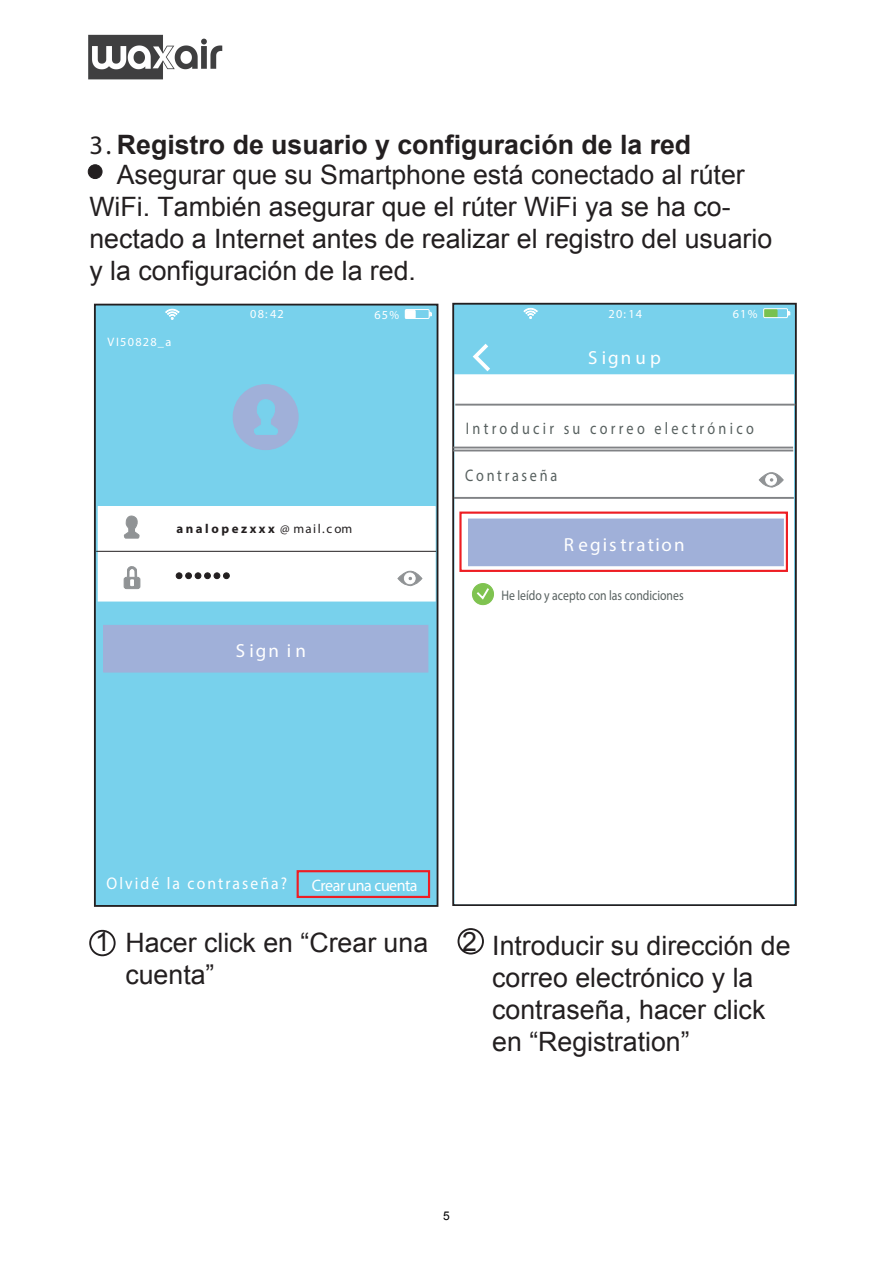
<style>
.page{position:relative;width:893px;height:1263px;background:#fff}
.page>*{position:absolute;margin:0;border:0;box-sizing:border-box;transform-origin:0 0}
.t1{font:26.7px/32.1px "Arial";color:#231f20}
.t2{font:700 26.7px "Arial";color:#231f20}
.t3{font:700 18.9px "Arial";letter-spacing:.11em;color:#fff}
.t4{font:700 16.95px "Arial";letter-spacing:.135em;color:#fff;scale:.93 1}
.t5{font:700 16.8px "Arial";letter-spacing:.23em;color:#57605f;scale:.85 1}
.t6{font:700 16.8px "Arial";letter-spacing:.19em;color:#57605f;scale:.85 1}
.t7{font:700 16.65px "Arial";letter-spacing:-.03em;color:#fff;scale:.96 1}
.t8{font:700 13.8px "Arial";color:#57605f;scale:.85 1}
.t9{font:700 12.9px "Myriad Pro";letter-spacing:.2em;color:#231f20}
.t10{font:700 12.3px "Arial";letter-spacing:.1em;color:#fff}
.t11{font:12px "Arial";color:#000}
.s1{font-style:inherit}
.s2{font-family:"Arial"}
</style>
<div class="page">
<div style="left:95px;top:305px;width:342px;height:601px;background:#78d1ec"></div>
<div style="left:94px;top:304px;width:344px;height:603px;border:2px solid #231f20"></div>
<div style="left:453px;top:304px;width:343px;height:601px;background:#78d1ec"></div>
<div style="left:452px;top:303px;width:345px;height:603px;border:2px solid #231f20"></div>
<div style="left:89px;top:930px;width:27px;height:26px;border:2px solid #231f20;border-radius:50%"></div>
<div style="left:458px;top:928px;width:26px;height:26px;border:2px solid #231f20;border-radius:50%"></div>
<div style="left:297px;top:870px;width:133px;height:28px;border:2px solid #ee1d23"></div>
<div style="left:98px;top:507px;width:337px;height:94px;background:#fff"></div>
<div style="left:98px;top:506px;width:338px;height:95px;border:1px solid #fff"></div>
<div style="left:455px;top:375px;width:338px;height:529px;background:#fff"></div>
<svg style="left:166px;top:309px;width:13px;height:11px"></svg>
<svg style="left:524px;top:308px;width:13px;height:11px"></svg>
<svg style="left:407px;top:311px;width:9px;height:6px"></svg>
<div style="left:764px;top:310px;width:13px;height:7px;background:#78c14f"></div>
<div style="left:763px;top:309px;width:14px;height:9px;border:1px solid #78c14f"></div>
<svg style="left:788px;top:311px;width:3px;height:5px"></svg>
<div style="left:233px;top:385px;width:65px;height:65px;background:#a0b0d9;border-radius:50%"></div>
<div style="left:233px;top:384px;width:66px;height:66px;border:1px solid #a0b0d9;border-radius:50%"></div>
<svg style="left:254px;top:399px;width:24px;height:36px"></svg>
<svg style="left:124px;top:515px;width:15px;height:24px"></svg>
<div style="left:124px;top:577px;width:16px;height:12px;background:#909395;border-radius:2px"></div>
<div style="left:124px;top:577px;width:16px;height:12px;border:1px solid #909395;border-radius:2px"></div>
<svg style="left:127px;top:566px;width:10px;height:20px"></svg>
<hr style="left:96px;top:551px;width:340px;height:1px;background:#231f20">
<hr style="left:455px;top:404px;width:340px;height:2px;background:#808285">
<hr style="left:454px;top:497px;width:340px;height:2px;background:#808285">
<hr style="left:453px;top:447px;width:340px;height:1px;background:#808285">
<hr style="left:453px;top:450px;width:340px;height:1px;background:#808285">
<div style="left:104px;top:625px;width:324px;height:47px;background:#a0b0d9"></div>
<div style="left:468px;top:519px;width:315px;height:47px;background:#a0b0d9"></div>
<div style="left:176px;top:572px;width:6px;height:7px;border:1px solid #231f20;border-radius:50%"></div>
<div style="left:185px;top:572px;width:7px;height:7px;border:1px solid #231f20;border-radius:50%"></div>
<div style="left:195px;top:572px;width:6px;height:7px;border:1px solid #231f20;border-radius:50%"></div>
<div style="left:204px;top:572px;width:7px;height:7px;border:1px solid #231f20;border-radius:50%"></div>
<div style="left:214px;top:572px;width:6px;height:7px;border:1px solid #231f20;border-radius:50%"></div>
<svg style="left:176px;top:573px;width:53px;height:6px"></svg>
<div style="left:223px;top:572px;width:7px;height:7px;border:1px solid #231f20;border-radius:50%"></div>
<div style="left:405px;top:309px;width:25px;height:10px;border:1px solid #fff"></div>
<div style="left:763px;top:308px;width:25px;height:10px;border:1px solid #fff"></div>
<svg style="left:397px;top:570px;width:26px;height:16px"></svg>
<svg style="left:758px;top:472px;width:26px;height:16px"></svg>
<svg style="left:470px;top:344px;width:24px;height:31px"></svg>
<div style="left:459px;top:511px;width:329px;height:61px;border:2px solid #ee1d23"></div>
<div style="left:472px;top:583px;width:21px;height:22px;background:#7fc350;border-radius:50%"></div>
<div style="left:472px;top:583px;width:22px;height:22px;border:1px solid #7fc350;border-radius:50%"></div>
<svg style="left:475px;top:586px;width:16px;height:15px"></svg>
<div style="left:88px;top:165px;width:14px;height:14px;background:#231f20;border-radius:50%"></div>
<div style="left:88px;top:164px;width:14px;height:15px;border:1px solid #231f20;border-radius:50%"></div>
<img style="left:88px;top:34px;width:135px;height:46px">
<p class="t2" style="left:89px;top:127px;width:603px"><span class="s1">3.</span> Registro de usuario y configuración de la red</p>
<p class="t1" style="left:117px;top:159px;width:629px">Asegurar que su Smartphone está conectado al rúter</p>
<p class="t1" style="left:89px;top:191px;width:643px">WiFi. También asegurar que el rúter WiFi ya se ha co-</p>
<p class="t1" style="left:89px;top:223px;width:684px">nectado a Internet antes de realizar el registro del usuario</p>
<p class="t1" style="left:89px;top:255px;width:328px">y la configuración de la red.</p>
<p class="t10" style="left:107px;top:334px;width:65px">VI50828_a</p>
<p class="t10" style="left:250px;top:307px;width:35px">08:42</p>
<p class="t10" style="left:609px;top:306px;width:35px">20:14</p>
<p class="t10" style="left:374px;top:307px;width:26px">65%</p>
<p class="t10" style="left:733px;top:306px;width:26px">61%</p>
<p class="t3" style="left:588px;top:346px;width:74px">Sign up</p>
<p class="t5" style="left:466px;top:418px;width:340px">Introducir su correo electrónico</p>
<p class="t6" style="left:465px;top:465px;width:110px">Contraseña</p>
<p class="t9" style="left:176px;top:520px;width:177px">analopezxxx <span class="s2">@mail.com</span></p>
<p class="t3" style="left:236px;top:639px;width:72px">Sign in</p>
<p class="t3" style="left:564px;top:533px;width:122px">R egistration</p>
<p class="t8" style="left:501px;top:587px;width:216px">He leído y acepto con las condiciones</p>
<p class="t4" style="left:107px;top:872px;width:196px">Olvidé la contraseña?</p>
<p class="t7" style="left:312px;top:875px;width:112px">Crear una cuenta</p>
<p class="t1" style="left:95px;top:927px;width:335px">1 Hacer click en “Crear una</p>
<p class="t1" style="left:462px;top:926px;width:16px">2</p>
<p class="t1" style="left:125px;top:959px;width:91px">cuenta”</p>
<p class="t1" style="left:492px;top:930px;width:300px">Introducir su dirección de correo electrónico y la contraseña, hacer click en “Registration”</p>
<p class="t11" style="left:443px;top:1207px;width:8px">5</p>
</div>
